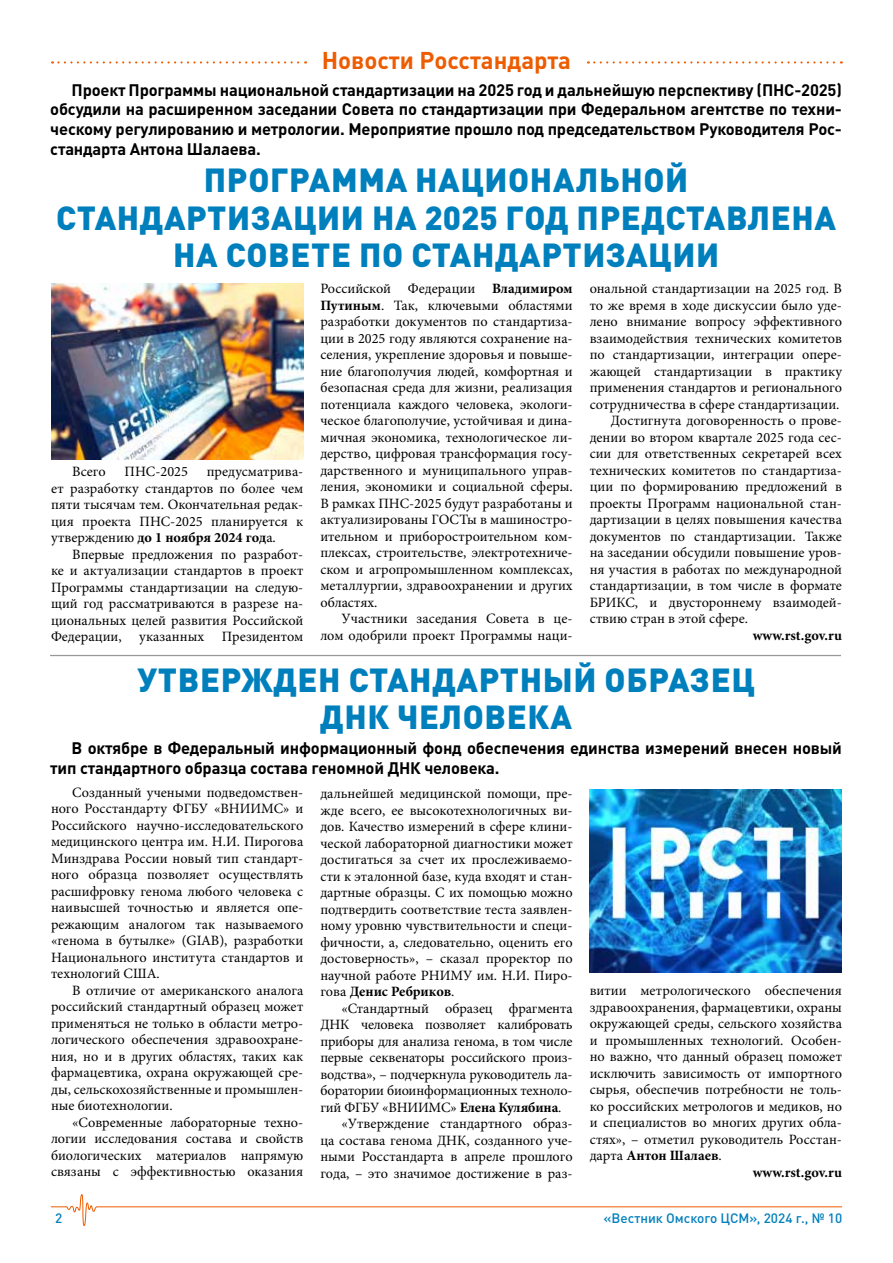
<style>
.page{position:relative;width:893px;height:1263px;background:#fff}
.page>*{position:absolute;margin:0;border:0;box-sizing:border-box;transform-origin:0 0}
.t1{font:900 33px/37.5px "DIN Pro";letter-spacing:.02em;color:#007fbd;text-align:center}
.t2{font:700 24px "DIN Pro";color:#ed5c01}
.t3{font:700 16.5px/19.8px "DIN Pro";letter-spacing:-.01em;color:#000;text-align:justify}
.t4{font:14.25px/16.5px "Minion Pro";color:#000;text-align:justify}
.t5{font:700 14.25px "Minion Pro";color:#000}
.t6{font:500 13.5px "DIN Pro";color:#007fbd}
.s1{font-weight:700}
.s2{font-weight:400}
</style>
<div class="page">
<svg style="left:50px;top:1194px;width:793px;height:32px"></svg>
<svg style="left:52px;top:61px;width:254px;height:3px"></svg>
<svg style="left:588px;top:61px;width:254px;height:3px"></svg>
<hr style="left:50px;top:655px;width:791px;height:1px;background:#989898">
<img style="left:590px;top:789px;width:252px;height:183px">
<img style="left:51px;top:284px;width:252px;height:175px">
<h2 class="t2" style="left:322px;top:40px;width:251px">Новости Росстандарта</h2>
<p class="t3" style="left:50px;top:78px;width:793px;text-indent:21px">Проект Программы национальной стандартизации на 2025 год и дальнейшую перспективу (ПНС-2025) обсудили на расширенном заседании Совета по стандартизации при Федеральном агентстве по техни&shy;ческому регулированию и метрологии. Мероприятие прошло под председательством Руководителя Рос&shy;стандарта Антона Шалаева.</p>
<h1 class="t1" style="left:56px;top:157px;width:781px">ПРОГРАММА НАЦИОНАЛЬНОЙ<br>СТАНДАРТИЗАЦИИ НА 2025 ГОД ПРЕДСТАВЛЕНА<br>НА СОВЕТЕ ПО СТАНДАРТИЗАЦИИ</h1>
<p class="t4" style="left:72px;top:463px;width:35px">Всего</p>
<p class="t4" style="left:125px;top:463px;width:65px">ПНС-2025</p>
<p class="t4" style="left:51px;top:463px;width:254px;text-indent:156px">предусматрива&shy;ет разработку стандартов по более чем пяти тысячам тем. Окончательная редак&shy;ция проекта ПНС-2025 планируется к утверждению <span class="s1">до 1 ноября 2024 год</span>а.</p>
<p class="t4" style="left:51px;top:546px;width:254px;text-indent:21px">Впервые предложения по разработ&shy;ке и актуализации стандартов в проект Программы стандартизации на следую&shy;щий год рассматриваются в разрезе на&shy;циональных целей развития Российской Федерации, указанных Президентом</p>
<p class="t4" style="left:320px;top:281px;width:254px">Российской Федерации <span class="s1">Владимиром Путиным</span>. Так, ключевыми областями разработки документов по стандартиза&shy;ции в 2025 году являются сохранение на&shy;селения, укрепление здоровья и повыше&shy;ние благополучия людей, комфортная и безопасная среда для жизни, реализация потенциала каждого человека, экологи&shy;ческое благополучие, устойчивая и дина&shy;мичная экономика, технологическое ли&shy;дерство, цифровая трансформация госу&shy;дарственного и муниципального управ&shy;ления, экономики и социальной сферы.<br>В рамках ПНС-2025 будут разработаны и актуализированы ГОСТы в машиностро&shy;ительном и приборостроительном ком&shy;плексах, строительстве, электротехниче&shy;ском и агропромышленном комплексах, металлургии, здравоохранении и других областях.</p>
<p class="t4" style="left:320px;top:611px;width:254px;text-align:right">Участники заседания Совета в це&shy;лом одобрили проект Программы наци-</p>
<p class="t4" style="left:590px;top:280px;width:254px">ональной стандартизации на 2025 год. В</p>
<p class="t4" style="left:590px;top:297px;width:254px">то же время в ходе дискуссии было уде-</p>
<p class="t4" style="left:590px;top:313px;width:254px">лено внимание вопросу эффективного</p>
<p class="t4" style="left:590px;top:330px;width:254px">взаимодействия технических комитетов</p>
<p class="t4" style="left:590px;top:346px;width:254px">по стандартизации, интеграции опере-</p>
<p class="t4" style="left:590px;top:363px;width:254px">жающей стандартизации в практику</p>
<p class="t4" style="left:590px;top:379px;width:254px">применения стандартов и регионального</p>
<p class="t4" style="left:590px;top:396px;width:251px">сотрудничества в сфере стандартизации.</p>
<p class="t4" style="left:611px;top:412px;width:233px">Достигнута договоренность о прове-</p>
<p class="t4" style="left:590px;top:429px;width:254px">дении во втором квартале 2025 года сес-</p>
<p class="t4" style="left:590px;top:445px;width:254px">сии для ответственных секретарей всех</p>
<p class="t4" style="left:590px;top:462px;width:254px">технических комитетов по стандартиза-</p>
<p class="t4" style="left:590px;top:478px;width:254px">ции по формированию предложений в</p>
<p class="t4" style="left:590px;top:495px;width:254px">проекты Программ национальной стан-</p>
<p class="t4" style="left:590px;top:511px;width:254px">дартизации в целях повышения качества</p>
<p class="t4" style="left:590px;top:528px;width:254px">документов по стандартизации. Также</p>
<p class="t4" style="left:590px;top:544px;width:254px">на заседании обсудили повышение уров-</p>
<p class="t4" style="left:590px;top:561px;width:254px">ня участия в работах по международной</p>
<p class="t4" style="left:590px;top:577px;width:254px">стандартизации, в том числе в формате</p>
<p class="t4" style="left:590px;top:594px;width:254px">БРИКС, и двустороннему взаимодей-</p>
<p class="t4" style="left:590px;top:610px;width:160px">ствию стран в этой сфере.</p>
<p class="t5" style="left:753px;top:625px;width:91px">www.rst.gov.ru</p>
<h1 class="t1" style="left:137px;top:656px;width:619px">УТВЕРЖДЕН СТАНДАРТНЫЙ ОБРАЗЕЦ<br>ДНК ЧЕЛОВЕКА</h1>
<p class="t3" style="left:50px;top:736px;width:793px;text-indent:21px">В октябре в Федеральный информационный фонд обеспечения единства измерений внесен новый тип стандартного образца состава геномной ДНК человека.</p>
<p class="t4" style="left:51px;top:784px;width:254px;text-indent:21px">Созданный учеными подведомствен&shy;ного Росстандарту ФГБУ «ВНИИМС» и Российского научно-исследовательского медицинского центра им. Н.И. Пирогова Минздрава России новый тип стандарт&shy;ного образца позволяет осуществлять расшифровку генома любого человека с наивысшей точностью и является опе&shy;режающим аналогом так называемого «генома в бутылке» (GIAB), разработки Национального института стандартов и технологий США.</p>
<p class="t4" style="left:51px;top:982px;width:254px;text-indent:21px">В отличие от американского аналога российский стандартный образец может применяться не только в области метро&shy;логического обеспечения здравоохране&shy;ния, но и в других областях, таких как фармацевтика, охрана окружающей сре&shy;ды, сельскохозяйственные и промышлен&shy;ные биотехнологии.</p>
<p class="t4" style="left:51px;top:1114px;width:254px;text-indent:21px">«Современные лабораторные техно&shy;логии исследования состава и свойств биологических материалов напрямую связаны с эффективностью оказания</p>
<p class="t4" style="left:320px;top:785px;width:254px">дальнейшей медицинской помощи, пре&shy;жде всего, ее высокотехнологичных ви&shy;дов. Качество измерений в сфере клини&shy;ческой лабораторной диагностики может достигаться за счет их прослеживаемо&shy;сти к эталонной базе, куда входят и стан&shy;дартные образцы. С их помощью можно подтвердить соответствие теста заявлен&shy;ному уровню чувствительности и специ&shy;фичности, а, следовательно, оценить его достоверность», – сказал проректор по научной работе РНИМУ им. Н.И. Пиро&shy;гова <span class="s1">Денис Ребриков</span>.</p>
<p class="t4" style="left:342px;top:1000px;width:233px">«Стандартный образец фрагмента</p>
<p class="t4" style="left:320px;top:1016px;width:254px">ДНК человека позволяет калибровать</p>
<p class="t4" style="left:320px;top:1033px;width:254px">приборы для анализа генома, в том числе</p>
<p class="t4" style="left:320px;top:1049px;width:254px">первые секвенаторы российского произ-</p>
<p class="t4" style="left:320px;top:1066px;width:254px">водства», – подчеркнула руководитель ла-</p>
<p class="t4" style="left:320px;top:1082px;width:254px">боратории биоинформационных техноло-</p>
<p class="t4" style="left:320px;top:1099px;width:243px">гий ФГБУ «ВНИИМС» <span class="s1">Елена Кулябина</span>.</p>
<p class="t4" style="left:342px;top:1115px;width:233px">«Утверждение стандартного образ-</p>
<p class="t4" style="left:320px;top:1132px;width:254px">ца состава генома ДНК, созданного уче-</p>
<p class="t4" style="left:320px;top:1148px;width:254px">ными Росстандарта в апреле прошлого</p>
<p class="t4" style="left:320px;top:1165px;width:254px">года, – это значимое достижение в раз-</p>
<p class="t4" style="left:590px;top:982px;width:254px">витии метрологического обеспечения</p>
<p class="t4" style="left:590px;top:999px;width:254px">здравоохранения, фармацевтики, охраны</p>
<p class="t4" style="left:590px;top:1015px;width:254px">окружающей среды, сельского хозяйства</p>
<p class="t4" style="left:590px;top:1032px;width:254px">и промышленных технологий. Особен-</p>
<p class="t4" style="left:590px;top:1048px;width:254px">но важно, что данный образец поможет</p>
<p class="t4" style="left:590px;top:1065px;width:254px">исключить зависимость от импортного</p>
<p class="t4" style="left:590px;top:1081px;width:254px">сырья, обеспечив потребности не толь-</p>
<p class="t4" style="left:590px;top:1098px;width:254px">ко российских метрологов и медиков, но</p>
<p class="t4" style="left:590px;top:1114px;width:254px">и специалистов во многих других обла-</p>
<p class="t4" style="left:590px;top:1131px;width:254px">стях», – отметил руководитель Росстан-</p>
<p class="t5" style="left:590px;top:1145px;width:134px"><span class="s2">дарта</span> Антон Шалаев<span class="s2">.</span></p>
<p class="t5" style="left:753px;top:1162px;width:91px">www.rst.gov.ru</p>
<p class="t6" style="left:55px;top:1207px;width:9px">2</p>
<p class="t6" style="left:604px;top:1207px;width:240px">«Вестник Омского ЦСМ», 2024 г., № 10</p>
</div>
